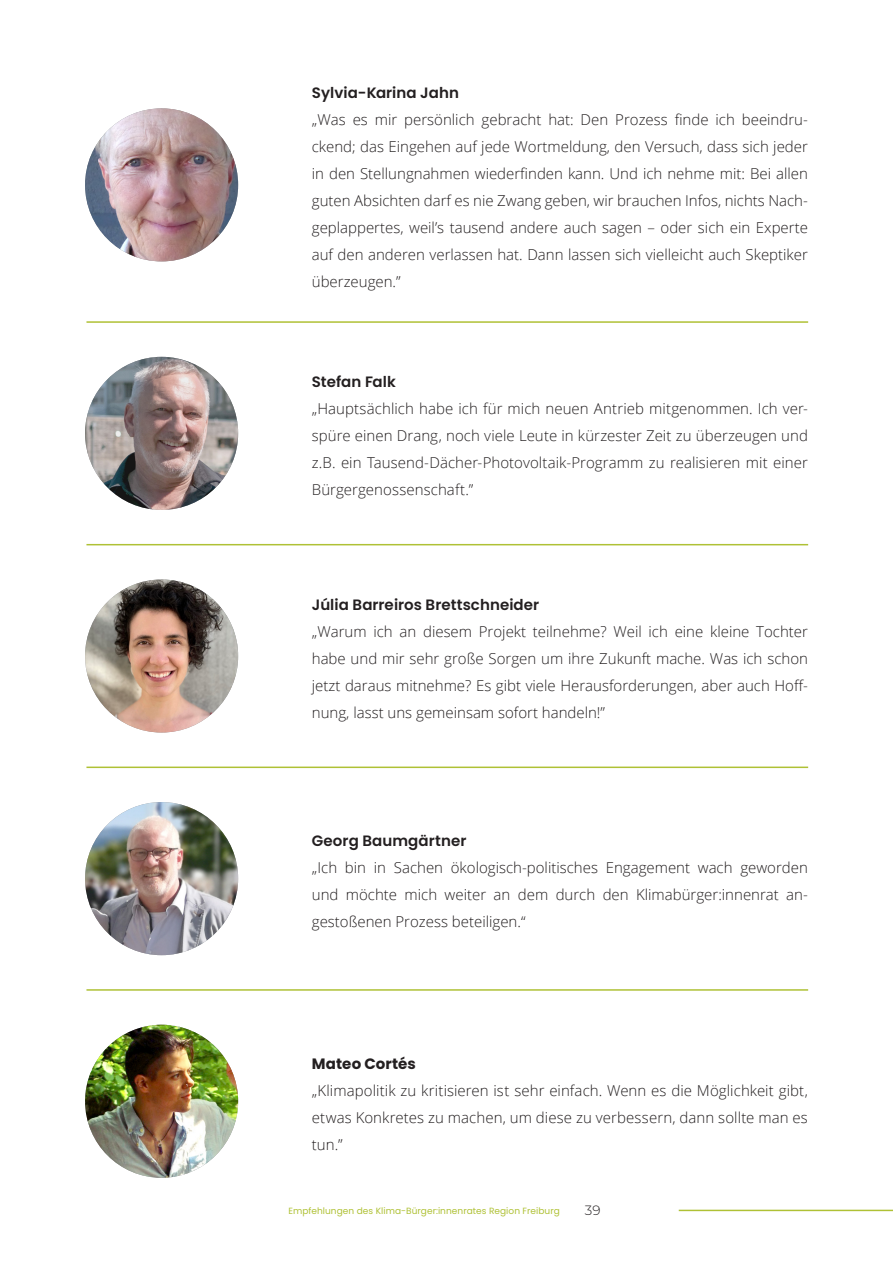
<style>
.page{position:relative;width:893px;height:1263px;background:#fff}
.page>*{position:absolute;margin:0;border:0;box-sizing:border-box;transform-origin:0 0}
.body_text{font:300 15px/27px "Open Sans";color:#231f20;text-align:justify}
.Fließtext{font:300 15px/27px "Open Sans";letter-spacing:.005em;color:#231f20;text-align:justify}
._3__Überschrift_kein{font:600 15px "Poppins";letter-spacing:.005em;color:#231f20}
._3__Überschrift_kein-2{font:700 15px "Poppins";letter-spacing:.005em;color:#231f20}
.t1{font:300 13.5px "Montserrat";color:#231f20}
.t2{font:9px "Poppins";letter-spacing:.005em;color:#afc135}
</style>
<div class="page">
<hr style="left:679px;top:1210px;width:214px;height:1px;background:#afc135">
<hr style="left:86px;top:544px;width:722px;height:1px;background:#afc135">
<hr style="left:86px;top:766px;width:722px;height:2px;background:#afc135">
<hr style="left:86px;top:321px;width:722px;height:2px;background:#afc135">
<hr style="left:86px;top:989px;width:722px;height:2px;background:#afc135">
<img style="left:85px;top:1025px;width:153px;height:153px;border-radius:77px">
<img style="left:85px;top:802px;width:153px;height:153px;border-radius:77px">
<img style="left:85px;top:579px;width:153px;height:153px;border-radius:77px">
<img style="left:85px;top:357px;width:153px;height:153px;border-radius:77px">
<img style="left:85px;top:108px;width:153px;height:153px;border-radius:77px">
<p class="_3__Überschrift_kein" style="left:312px;top:84px;width:149px">Sylvia-Karina Jahn</p>
<p class="body_text" style="left:312px;top:106px;width:498px">„Was es mir persönlich gebracht hat: Den Prozess finde ich beeindru&shy;ckend; das Eingehen auf jede Wortmeldung, den Versuch, dass sich jeder in den Stellungnahmen wiederfinden kann. Und ich nehme mit: Bei allen guten Absichten darf es nie Zwang geben, wir brauchen Infos, nichts Nach&shy;geplappertes, weil’s tausend andere auch sagen – oder sich ein Experte auf den anderen verlassen hat. Dann lassen sich vielleicht auch Skeptiker überzeugen.”</p>
<p class="_3__Überschrift_kein" style="left:312px;top:373px;width:86px">Stefan Falk</p>
<p class="Fließtext" style="left:312px;top:395px;width:498px">„Hauptsächlich habe ich für mich neuen Antrieb mitgenommen. Ich ver&shy;spüre einen Drang, noch viele Leute in kürzester Zeit zu überzeugen und z.B. ein Tausend-Dächer-Photovoltaik-Programm zu realisieren mit einer Bürgergenossenschaft.”</p>
<p class="_3__Überschrift_kein" style="left:312px;top:596px;width:229px">Júlia Barreiros Brettschneider</p>
<p class="body_text" style="left:312px;top:617px;width:498px">„Warum ich an diesem Projekt teilnehme? Weil ich eine kleine Tochter habe und mir sehr große Sorgen um ihre Zukunft mache. Was ich schon jetzt daraus mitnehme? Es gibt viele Herausforderungen, aber auch Hoff&shy;nung, lasst uns gemeinsam sofort handeln!”</p>
<p class="_3__Überschrift_kein" style="left:312px;top:832px;width:156px">Georg Baumgärtner</p>
<p class="body_text" style="left:312px;top:854px;width:498px">„Ich bin in Sachen ökologisch-politisches Engagement wach geworden und möchte mich weiter an dem durch den Klimabürger:innenrat an&shy;gestoßenen Prozess beteiligen.“</p>
<p class="_3__Überschrift_kein-2" style="left:312px;top:1055px;width:106px">Mateo Cortés</p>
<p class="Fließtext" style="left:312px;top:1076px;width:498px">„Klimapolitik zu kritisieren ist sehr einfach. Wenn es die Möglichkeit gibt, etwas Konkretes zu machen, um diese zu verbessern, dann sollte man es tun.”</p>
<p class="t2" style="left:288px;top:1206px;width:273px">Empfehlungen des Klima-Bürger:innenrates Region Freiburg</p>
<p class="t1" style="left:585px;top:1201px;width:17px">39</p>
</div>
